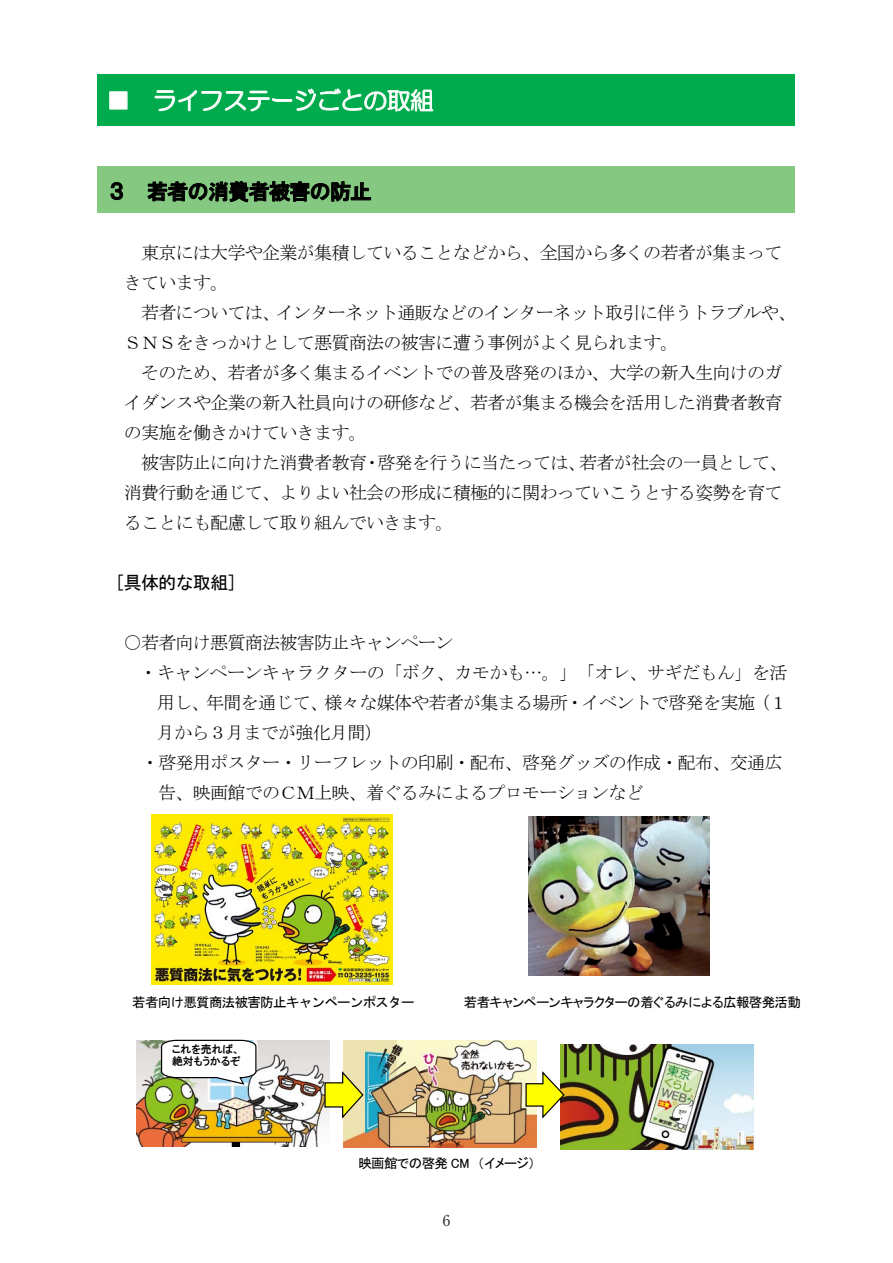
<style>
.page{position:relative;width:893px;height:1263px;background:#fff}
.page>*{position:absolute;margin:0;border:0;box-sizing:border-box;transform-origin:0 0}
.t1{font:24px "HG Maru Gothic MPRO";letter-spacing:-.03em;color:#fff}
.t2{font:21px "HGS Gothic E";letter-spacing:-.03em;color:#000}
.t3{font:18px/30px "MS Mincho";letter-spacing:-.04em;color:#000}
.t4{font:18px "MS Gothic";letter-spacing:-.035em;color:#000}
.t5{font:15.75px "Century";color:#000}
.t6{font:15px "Ryumin Pr 6";color:#231f20}
.t7{font:13.5px "MS P Gothic";letter-spacing:-.03em;color:#000}
.t8{font:13.5px "MS Gothic";letter-spacing:-.055em;color:#000}
.t9{font:10.8px/12px "HGP Gothic E";color:#000}
</style>
<div class="page">
<div style="left:98px;top:75px;width:697px;height:51px;background:#00ab4d"></div>
<div style="left:98px;top:166px;width:697px;height:47px;background:#84c882"></div>
<svg style="left:155px;top:88px;width:278px;height:24px"></svg>
<svg style="left:110px;top:182px;width:13px;height:18px"></svg>
<svg style="left:147px;top:181px;width:224px;height:21px"></svg>
<img style="left:344px;top:1040px;width:193px;height:108px">
<img style="left:137px;top:1040px;width:192px;height:107px">
<img style="left:561px;top:1044px;width:192px;height:105px">
<svg style="left:160px;top:1040px;width:97px;height:45px"></svg>
<svg style="left:324px;top:1071px;width:40px;height:49px"></svg>
<svg style="left:525px;top:1071px;width:40px;height:49px"></svg>
<img style="left:152px;top:814px;width:241px;height:170px">
<img style="left:529px;top:816px;width:181px;height:159px">
<h1 class="t1" style="left:106px;top:88px;width:329px">■ ライフステージごとの取組</h1>
<p class="t2" style="left:106px;top:181px;width:267px">３ 若者の消費者被害の防止</p>
<p class="t3" style="left:124px;top:238px;width:660px;text-indent:17px">東京には大学や企業が集積していることなどから、全国から多くの若者が集まってきています。</p>
<p class="t3" style="left:124px;top:298px;width:674px;text-indent:17px">若者については、インターネット通販などのインターネット取引に伴うトラブルや、<br>ＳＮＳをきっかけとして悪質商法の被害に遭う事例がよく見られます。</p>
<p class="t3" style="left:124px;top:358px;width:660px;text-align:justify;text-indent:17px">そのため、若者が多く集まるイベントでの普及啓発のほか、大学の新入生向けのガイダンスや企業の新入社員向けの研修など、若者が集まる機会を活用した消費者教育の実施を働きかけていきます。</p>
<p class="t3" style="left:124px;top:448px;width:665px;text-indent:17px">被害防止に向けた消費者教育・啓発を行うに当たっては、若者が社会の一員として、消費行動を通じて、よりよい社会の形成に積極的に関わっていこうとする姿勢を育てることにも配慮して取り組んでいきます。</p>
<p class="t4" style="left:115px;top:574px;width:123px">[具体的な取組]</p>
<p class="t3" style="left:124px;top:628px;width:331px">○若者向け悪質商法被害防止キャンペーン</p>
<p class="t3" style="left:139px;top:658px;width:649px">・キャンペーンキャラクターの「ボク、カモかも…。」「オレ、サギだもん」を活</p>
<p class="t3" style="left:157px;top:688px;width:632px">用し、年間を通じて、様々な媒体や若者が集まる場所・イベントで啓発を実施（１</p>
<p class="t3" style="left:157px;top:718px;width:227px">月から３月までが強化月間）</p>
<p class="t3" style="left:141px;top:748px;width:643px">・啓発用ポスター・リーフレットの印刷・配布、啓発グッズの作成・配布、交通広</p>
<p class="t3" style="left:158px;top:778px;width:487px">告、映画館でのＣＭ上映、着ぐるみによるプロモーションなど</p>
<p class="t8" style="left:132px;top:995px;width:284px">若者向け悪質商法被害防止キャンペーンポスター</p>
<p class="t7" style="left:464px;top:995px;width:338px">若者キャンペーンキャラクターの着ぐるみによる広報啓発活動</p>
<p class="t9" style="left:172px;top:1043px;width:70px">これを売れば、絶対もうかるぞ</p>
<p class="t7" style="left:358px;top:1156px;width:178px">映画館での啓発 CM （イメージ）</p>
<p class="t5" style="left:442px;top:1198px;width:10px">6</p>
<p class="t6" style="left:443px;top:1209px;width:9px">6</p>
</div>
